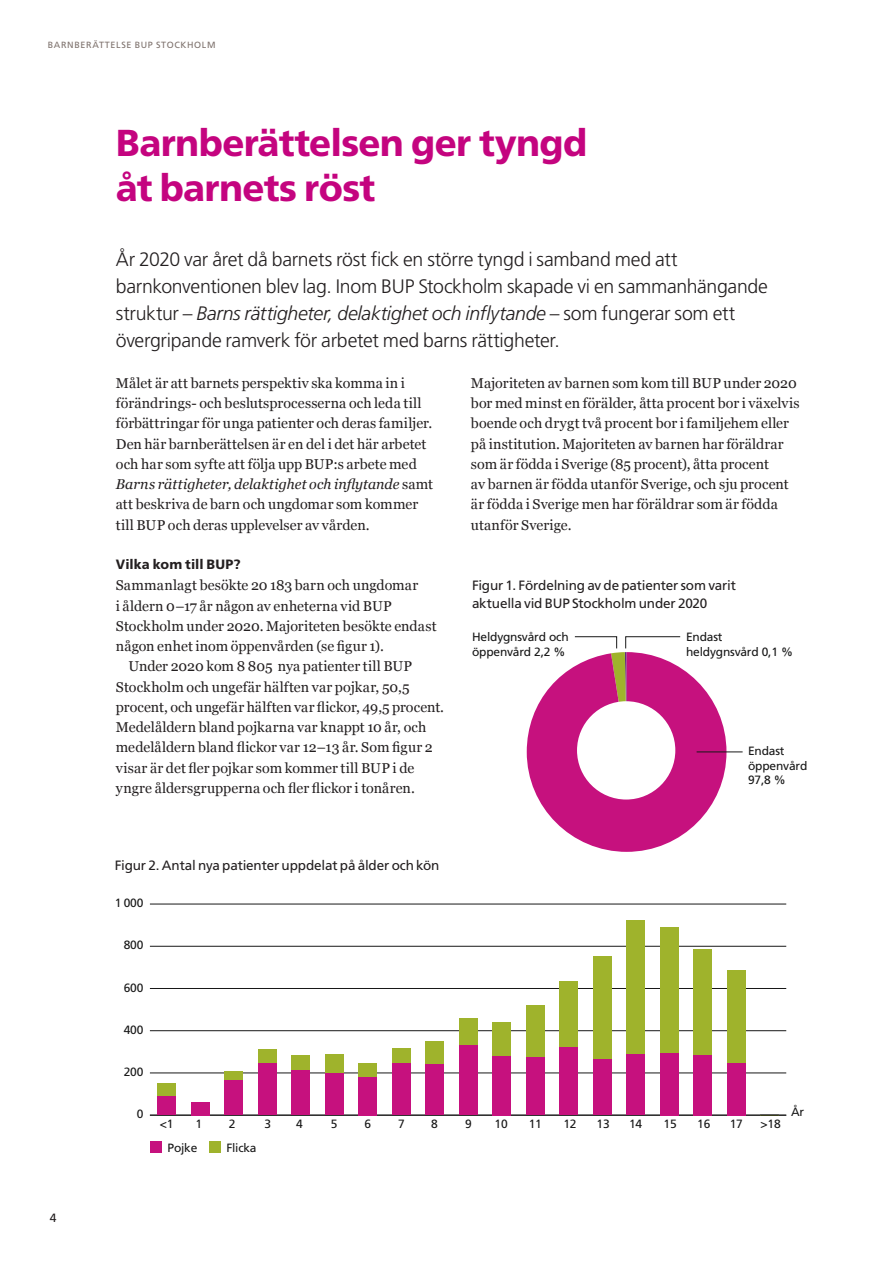
<style>
.page{position:relative;width:893px;height:1263px;background:#fff}
.page>*{position:absolute;margin:0;border:0;box-sizing:border-box;transform-origin:0 0}
.t1{font:800 37.5px/45px "Frutiger SLLOTF";letter-spacing:-.02em;color:#c4047f}
.t2{font:300 19.5px/27px "Frutiger SLLOTF";letter-spacing:-.015em;color:#231f20}
.t3{font:14.25px/20.2px "Georgia";letter-spacing:.005em;color:#231f20}
.t4{font:13.5px/18px "Frutiger SLLOTF";letter-spacing:-.015em;color:#231f20}
.t5{font:800 13.5px "Frutiger SLLOTF";letter-spacing:.005em;color:#231f20}
.t6{font:12px/14.4px "Frutiger SLLOTF";letter-spacing:-.015em;color:#181818}
.t7{font:12px "Frutiger SLLOTF";color:#231f20}
.t8{font:9px "Frutiger SLLOTF";letter-spacing:.07em;color:#7e726d}
.s1{font-style:italic}
</style>
<div class="page">
<hr style="left:697px;top:752px;width:46px;height:1px;background:#181818">
<svg style="left:527px;top:636px;width:199px;height:216px"></svg>
<hr style="left:150px;top:1115px;width:636px;height:1px;background:#181818">
<hr style="left:150px;top:1073px;width:636px;height:1px;background:#181818">
<hr style="left:150px;top:1030px;width:636px;height:1px;background:#181818">
<hr style="left:150px;top:988px;width:636px;height:1px;background:#181818">
<hr style="left:150px;top:946px;width:636px;height:1px;background:#181818">
<hr style="left:150px;top:904px;width:636px;height:1px;background:#181818">
<div style="left:157px;top:1083px;width:19px;height:13px;background:#9fb32c"></div>
<hr style="left:191px;top:1102px;width:19px;height:3px;background:#c6117e">
<div style="left:224px;top:1071px;width:19px;height:10px;background:#9fb32c"></div>
<div style="left:258px;top:1049px;width:18px;height:14px;background:#9fb32c"></div>
<div style="left:291px;top:1055px;width:19px;height:15px;background:#9fb32c"></div>
<div style="left:325px;top:1054px;width:18px;height:19px;background:#9fb32c"></div>
<div style="left:358px;top:1064px;width:19px;height:13px;background:#9fb32c"></div>
<div style="left:392px;top:1048px;width:18px;height:15px;background:#9fb32c"></div>
<div style="left:425px;top:1042px;width:19px;height:22px;background:#9fb32c"></div>
<div style="left:459px;top:1018px;width:18px;height:27px;background:#9fb32c"></div>
<div style="left:492px;top:1022px;width:19px;height:34px;background:#9fb32c"></div>
<div style="left:526px;top:1004px;width:18px;height:53px;background:#9fb32c"></div>
<div style="left:559px;top:981px;width:19px;height:66px;background:#9fb32c"></div>
<div style="left:593px;top:956px;width:18px;height:103px;background:#9fb32c"></div>
<div style="left:626px;top:921px;width:19px;height:134px;background:#9fb32c"></div>
<div style="left:660px;top:927px;width:18px;height:126px;background:#9fb32c"></div>
<div style="left:693px;top:949px;width:19px;height:106px;background:#9fb32c"></div>
<div style="left:727px;top:971px;width:18px;height:92px;background:#9fb32c"></div>
<div style="left:157px;top:1096px;width:19px;height:19px;background:#c6117e"></div>
<div style="left:191px;top:1105px;width:19px;height:10px;background:#c6117e"></div>
<div style="left:224px;top:1081px;width:19px;height:34px;background:#c6117e"></div>
<div style="left:258px;top:1063px;width:18px;height:52px;background:#c6117e"></div>
<div style="left:291px;top:1070px;width:19px;height:45px;background:#c6117e"></div>
<div style="left:325px;top:1073px;width:18px;height:42px;background:#c6117e"></div>
<div style="left:358px;top:1077px;width:19px;height:38px;background:#c6117e"></div>
<div style="left:392px;top:1063px;width:18px;height:52px;background:#c6117e"></div>
<div style="left:425px;top:1064px;width:19px;height:51px;background:#c6117e"></div>
<div style="left:459px;top:1045px;width:18px;height:70px;background:#c6117e"></div>
<div style="left:492px;top:1056px;width:19px;height:59px;background:#c6117e"></div>
<div style="left:526px;top:1057px;width:18px;height:58px;background:#c6117e"></div>
<div style="left:559px;top:1047px;width:19px;height:68px;background:#c6117e"></div>
<div style="left:593px;top:1059px;width:18px;height:56px;background:#c6117e"></div>
<div style="left:626px;top:1055px;width:19px;height:60px;background:#c6117e"></div>
<div style="left:660px;top:1053px;width:18px;height:62px;background:#c6117e"></div>
<div style="left:693px;top:1055px;width:19px;height:60px;background:#c6117e"></div>
<div style="left:727px;top:1063px;width:18px;height:52px;background:#c6117e"></div>
<svg style="left:760px;top:1115px;width:19px;height:1px"></svg>
<div style="left:150px;top:1141px;width:12px;height:12px;background:#c6117e"></div>
<div style="left:209px;top:1141px;width:11px;height:12px;background:#9fb32c"></div>
<p class="t8" style="left:48px;top:40px;width:169px">BARNBERÄTTELSE BUP STOCKHOLM</p>
<h1 class="t1" style="left:116px;top:120px;width:473px">Barnberättelsen ger tyngd åt barnets röst</h1>
<p class="t2" style="left:116px;top:246px;width:654px">År 2020 var året då barnets röst fick en större tyngd i samband med att barnkonventionen blev lag. Inom BUP Stockholm skapade vi en sammanhängande struktur – <span class="s1">Barns rättigheter, delaktighet och inflytande</span> – som fungerar som ett övergripande ramverk för arbetet med barns rättigheter.</p>
<p class="t3" style="left:116px;top:372px;width:319px">Målet är att barnets perspektiv ska komma in i förändrings- och beslutsprocesserna och leda till förbättringar för unga patienter och deras familjer.<br>Den här barnberättelsen är en del i det här arbetet och har som syfte att följa upp BUP:s arbete med <span class="s1">Barns rättigheter, delaktighet och inflytande</span> samt att beskriva de barn och ungdomar som kommer till BUP och deras upplevelser av vården.</p>
<p class="t5" style="left:116px;top:556px;width:126px">Vilka kom till BUP?</p>
<p class="t3" style="left:116px;top:575px;width:304px">Sammanlagt besökte 20 183 barn och ungdomar</p>
<p class="t3" style="left:116px;top:595px;width:277px">i åldern 0–17 år någon av enheterna vid BUP</p>
<p class="t3" style="left:116px;top:615px;width:322px">Stockholm under 2020. Majoriteten besökte endast</p>
<p class="t3" style="left:116px;top:635px;width:270px">någon enhet inom öppenvården (se figur 1).</p>
<p class="t3" style="left:129px;top:656px;width:285px">Under 2020 kom 8 805 nya patienter till BUP</p>
<p class="t3" style="left:116px;top:676px;width:295px">Stockholm och ungefär hälften var pojkar, 50,5</p>
<p class="t3" style="left:116px;top:696px;width:330px">procent, och ungefär hälften var flickor, 49,5 procent.</p>
<p class="t3" style="left:116px;top:716px;width:312px">Medelåldern bland pojkarna var knappt 10 år, och</p>
<p class="t3" style="left:116px;top:737px;width:318px">medelåldern bland flickor var 12–13 år. Som figur 2</p>
<p class="t3" style="left:116px;top:757px;width:300px">visar är det fler pojkar som kommer till BUP i de</p>
<p class="t3" style="left:116px;top:777px;width:300px">yngre åldersgrupperna och fler flickor i tonåren.</p>
<p class="t3" style="left:471px;top:372px;width:330px">Majoriteten av barnen som kom till BUP under 2020 bor med minst en förälder, åtta procent bor i växelvis boende och drygt två procent bor i familjehem eller på institution. Majoriteten av barnen har föräldrar som är födda i Sverige (85 procent), åtta procent<br>av barnen är födda utanför Sverige, och sju procent är födda i Sverige men har föräldrar som är födda utanför Sverige.</p>
<p class="t4" style="left:472px;top:576px;width:265px">Figur 1. Fördelning av de patienter som varit aktuella vid BUP Stockholm under 2020</p>
<p class="t6" style="left:472px;top:630px;width:98px">Heldygnsvård och öppenvård 2,2 %</p>
<p class="t6" style="left:686px;top:630px;width:108px">Endast heldygnsvård 0,1 %</p>
<p class="t6" style="left:748px;top:744px;width:61px">Endast öppenvård<br>97,8 %</p>
<p class="t4" style="left:115px;top:856px;width:326px">Figur 2. Antal nya patienter uppdelat på ålder och kön</p>
<p class="t6" style="left:115px;top:896px;width:30px">1 000</p>
<p class="t6" style="left:124px;top:938px;width:21px">800</p>
<p class="t6" style="left:124px;top:980px;width:21px">600</p>
<p class="t6" style="left:124px;top:1022px;width:21px">400</p>
<p class="t7" style="left:50px;top:1211px;width:8px">4</p>
<p class="t6" style="left:124px;top:1064px;width:21px">200</p>
<p class="t6" style="left:137px;top:1107px;width:8px">0</p>
<p class="t6" style="left:160px;top:1117px;width:15px">&lt;1</p>
<p class="t6" style="left:195px;top:1117px;width:8px">1</p>
<p class="t6" style="left:229px;top:1117px;width:8px">2</p>
<p class="t6" style="left:264px;top:1117px;width:8px">3</p>
<p class="t6" style="left:296px;top:1117px;width:8px">4</p>
<p class="t6" style="left:331px;top:1117px;width:8px">5</p>
<p class="t6" style="left:364px;top:1117px;width:8px">6</p>
<p class="t6" style="left:398px;top:1117px;width:8px">7</p>
<p class="t6" style="left:431px;top:1117px;width:8px">8</p>
<p class="t6" style="left:465px;top:1117px;width:8px">9</p>
<p class="t6" style="left:495px;top:1117px;width:15px">10</p>
<p class="t6" style="left:529px;top:1117px;width:15px">11</p>
<p class="t6" style="left:563px;top:1117px;width:15px">12</p>
<p class="t6" style="left:597px;top:1117px;width:15px">13</p>
<p class="t6" style="left:629px;top:1117px;width:15px">14</p>
<p class="t6" style="left:664px;top:1117px;width:15px">15</p>
<p class="t6" style="left:697px;top:1117px;width:15px">16</p>
<p class="t6" style="left:730px;top:1117px;width:15px">17</p>
<p class="t6" style="left:760px;top:1117px;width:22px">&gt;18</p>
<p class="t6" style="left:168px;top:1140px;width:31px">Pojke</p>
<p class="t6" style="left:226px;top:1140px;width:32px">Flicka</p>
<p class="t6" style="left:791px;top:1105px;width:15px">År</p>
</div>
